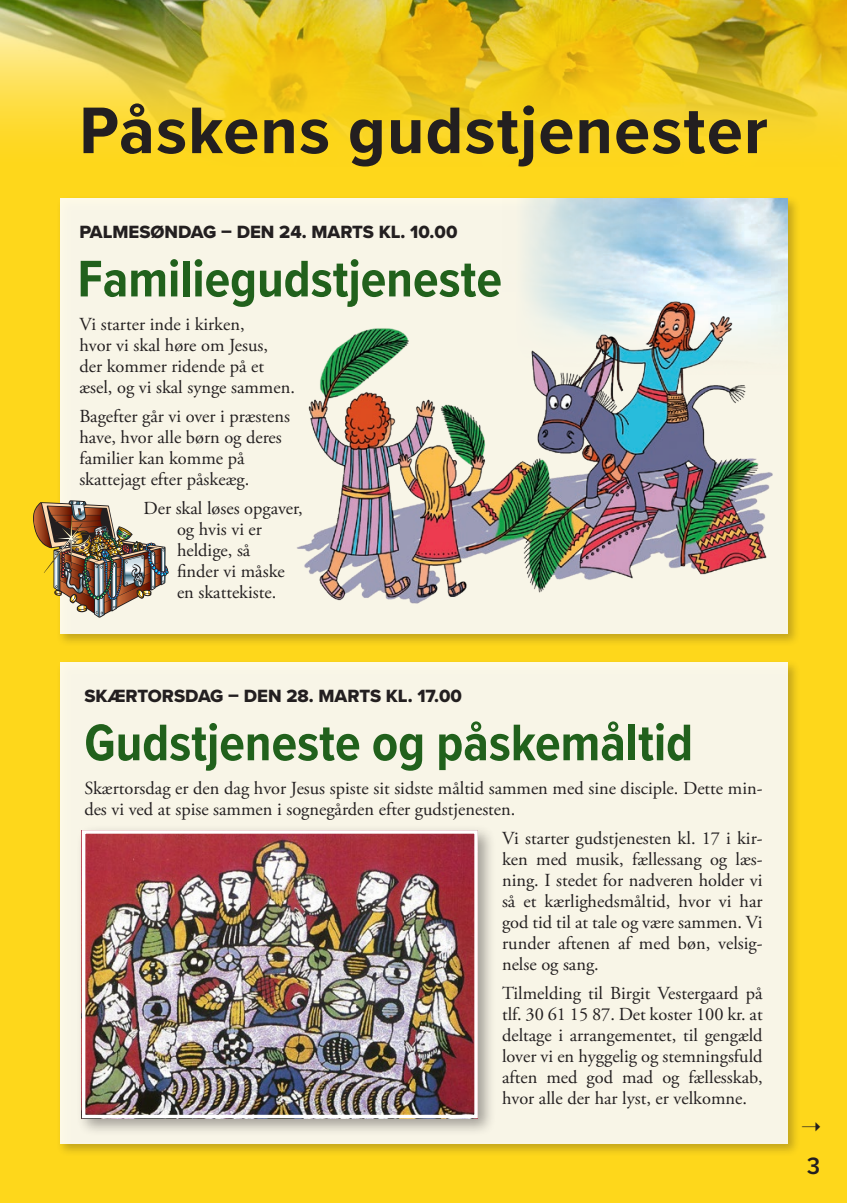
<style>
.page{position:relative;width:847px;height:1203px;background:#fed71b}
.page>*{position:absolute;margin:0;border:0;box-sizing:border-box;transform-origin:0 0}
.t1{font:700 68.25px "Proxima Nova Cond";letter-spacing:.015em;color:#231f20;scale:1.1 1}
.t2{font:700 53.38px "Proxima Nova Cond";color:#21611c}
.t3{font:600 24.5px "Proxima Nova Cond";color:#231f20;scale:1.1 1}
.t4{font:18.38px/21px "Adobe Garamond Pro";color:#231f20}
.t5{font:18.38px "Proxima Nova Extrabld";color:#231f20}
</style>
<div class="page">
<img style="left:0;top:0;width:847px;height:140px">
<div style="left:56px;top:195px;width:745px;height:452px;background:#231f20;opacity:.3"></div>
<div style="left:60px;top:198px;width:727px;height:436px;background:#f8f5e7"></div>
<div style="left:56px;top:659px;width:745px;height:498px;background:#231f20;opacity:.3"></div>
<div style="left:60px;top:662px;width:727px;height:481px;background:#f8f5e7"></div>
<img style="left:33px;top:500px;width:136px;height:118px">
<img style="left:526px;top:198px;width:261px;height:134px">
<img style="left:297px;top:246px;width:480px;height:358px">
<div style="left:76px;top:824px;width:420px;height:312px;background:#231f20;opacity:.4"></div>
<img style="left:87px;top:835px;width:386px;height:278px">
<div style="left:82px;top:830px;width:396px;height:288px;border:4px solid #fff"></div>
<p class="t1" style="left:79px;top:80px;width:628px">Påskens gudstjenester</p>
<p class="t5" style="left:79px;top:218px;width:380px">PALMESØNDAG – DEN 24. MARTS KL. 10.00</p>
<p class="t2" style="left:78px;top:239px;width:426px">Familiegudstjeneste</p>
<p class="t4" style="left:79px;top:315px;width:217px">Vi starter inde i kirken,<br>hvor vi skal høre om Jesus, der kommer ridende på et æsel, og vi skal synge sammen.</p>
<p class="t4" style="left:79px;top:407px;width:212px">Bagefter går vi over i præstens have, hvor alle børn og deres familier kan komme på skattejagt efter påskeæg.</p>
<p class="t4" style="left:177px;top:499px;width:127px;text-indent:-33px">Der skal løses opgaver, og hvis vi er heldige, så<br>finder vi måske en skattekiste.</p>
<p class="t5" style="left:84px;top:682px;width:379px">SKÆRTORSDAG – DEN 28. MARTS KL. 17.00</p>
<p class="t2" style="left:84px;top:703px;width:610px">Gudstjeneste og påskemåltid</p>
<p class="t4" style="left:84px;top:778px;width:680px">Skærtorsdag er den dag hvor Jesus spiste sit sidste måltid sammen med sine disciple. Dette min&shy;des vi ved at spise sammen i sognegården efter gudstjenesten.</p>
<p class="t4" style="left:502px;top:828px;width:262px;text-align:justify">Vi starter gudstjenesten kl. 17 i kir&shy;ken med musik, fællessang og læs&shy;ning. I stedet for nadveren holder vi så et kærlighedsmåltid, hvor vi har god tid til at tale og være sammen. Vi runder aftenen af med bøn, velsig&shy;nelse og sang.</p>
<p class="t4" style="left:502px;top:983px;width:262px;text-align:justify">Tilmelding til Birgit Vestergaard på tlf. 30 61 15 87. Det koster 100 kr. at deltage i arrangementet, til gengæld lover vi en hyggelig og stemningsfuld aften med god mad og fællesskab, hvor alle der har lyst, er velkomne.</p>
<p class="t3" style="left:807px;top:1148px;width:14px">3</p>
</div>
